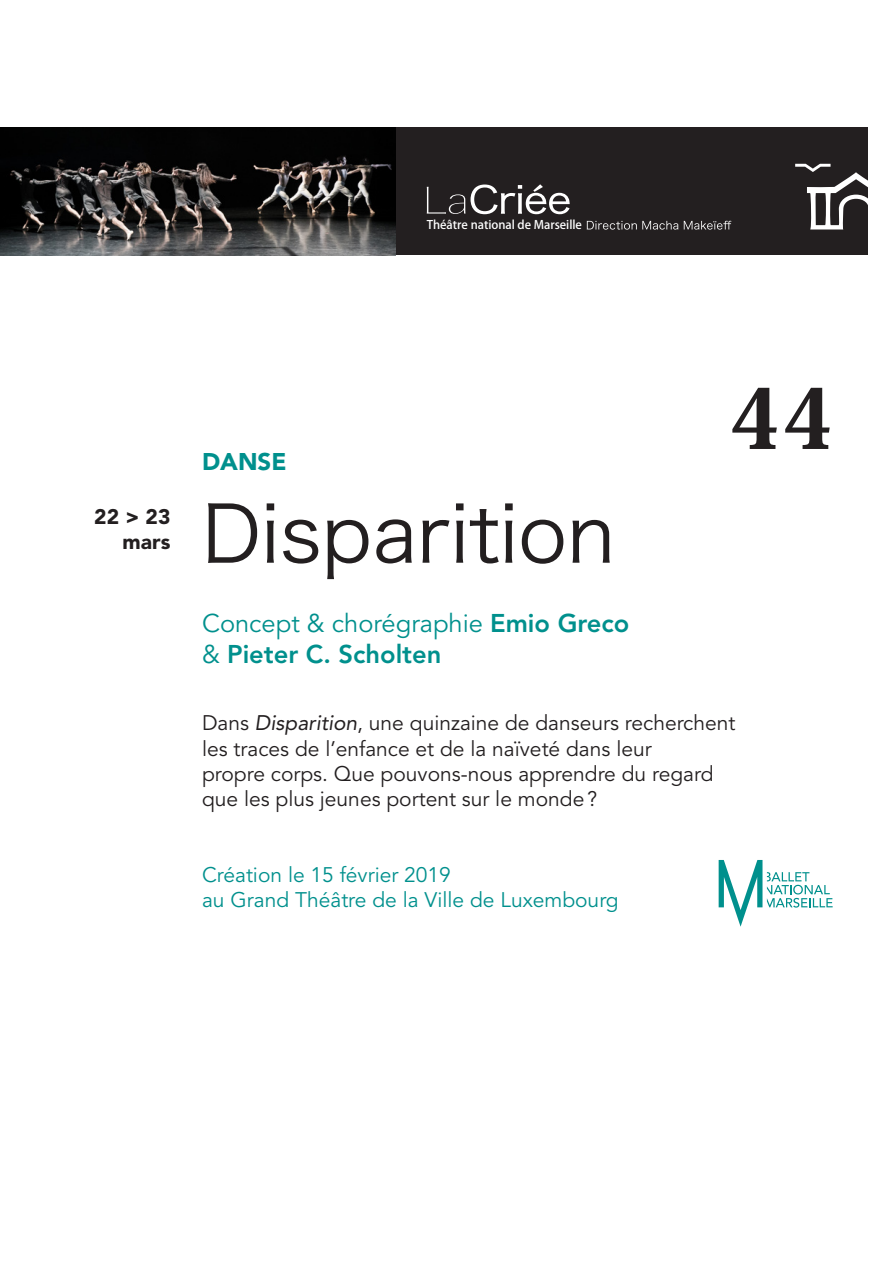
<style>
.page{position:relative;width:893px;height:1263px;background:#fff}
.page>*{position:absolute;margin:0;border:0;box-sizing:border-box;transform-origin:0 0}
.NUMBER{font:800 82.5px "Koz Min Pro";color:#231f20}
.titre{font:78px "Hiragino Sans W3";color:#231f20}
.generik{font:800 25.5px/30.6px "Avenir LT Std";color:#00908d}
.genre{font:900 24px "Avenir LT Std";color:#00908d}
.corps_A{font:21px/25.2px "Avenir LT Std";color:#231f20}
.noisette{font:21px/25.2px "Avenir LT Std";color:#00908d}
.DATE{font:900 21px/25.2px "Avenir LT Std";color:#231f20;text-align:right}
.t1{font:500 11.85px "Koz Go Pro";color:#fff}
.s1{font-weight:400}
.s2{font-style:italic}
</style>
<div class="page">
<div style="left:0;top:128px;width:867px;height:127px;background:#231f20"></div>
<svg style="left:587px;top:221px;width:91px;height:9px"></svg>
<svg style="left:684px;top:221px;width:47px;height:9px"></svg>
<svg style="left:427px;top:187px;width:38px;height:27px"></svg>
<svg style="left:471px;top:184px;width:99px;height:30px"></svg>
<svg style="left:795px;top:164px;width:73px;height:65px"></svg>
<img style="left:0;top:128px;width:395px;height:127px">
<svg style="left:719px;top:860px;width:114px;height:67px"></svg>
<div style="left:759px;top:915px;width:80px;height:20px;background:#fff"></div>
<p class="t1" style="left:427px;top:217px;width:157px">Théâtre national de Marseille</p>
<p class="DATE" style="left:94px;top:504px;width:78px">22 &gt; 23 mars</p>
<p class="genre" style="left:202px;top:447px;width:86px">DANSE</p>
<p class="titre" style="left:202px;top:464px;width:415px">Disparition</p>
<p class="generik" style="left:202px;top:608px;width:429px"><span class="s1">Concept &amp; chorégraphie</span> Emio Greco <span class="s1">&amp;</span> Pieter C. Scholten</p>
<p class="NUMBER" style="left:729px;top:357px;width:107px">44</p>
<p class="corps_A" style="left:202px;top:711px;width:535px">Dans <span class="s2">Disparition</span>, une quinzaine de danseurs recherchent les traces de l’enfance et de la naïveté dans leur<br>propre corps. Que pouvons-nous apprendre du regard que les plus jeunes portent sur le monde?</p>
<p class="noisette" style="left:202px;top:862px;width:418px">Création le 15 février 2019<br>au Grand Théâtre de la Ville de Luxembourg</p>
</div>
